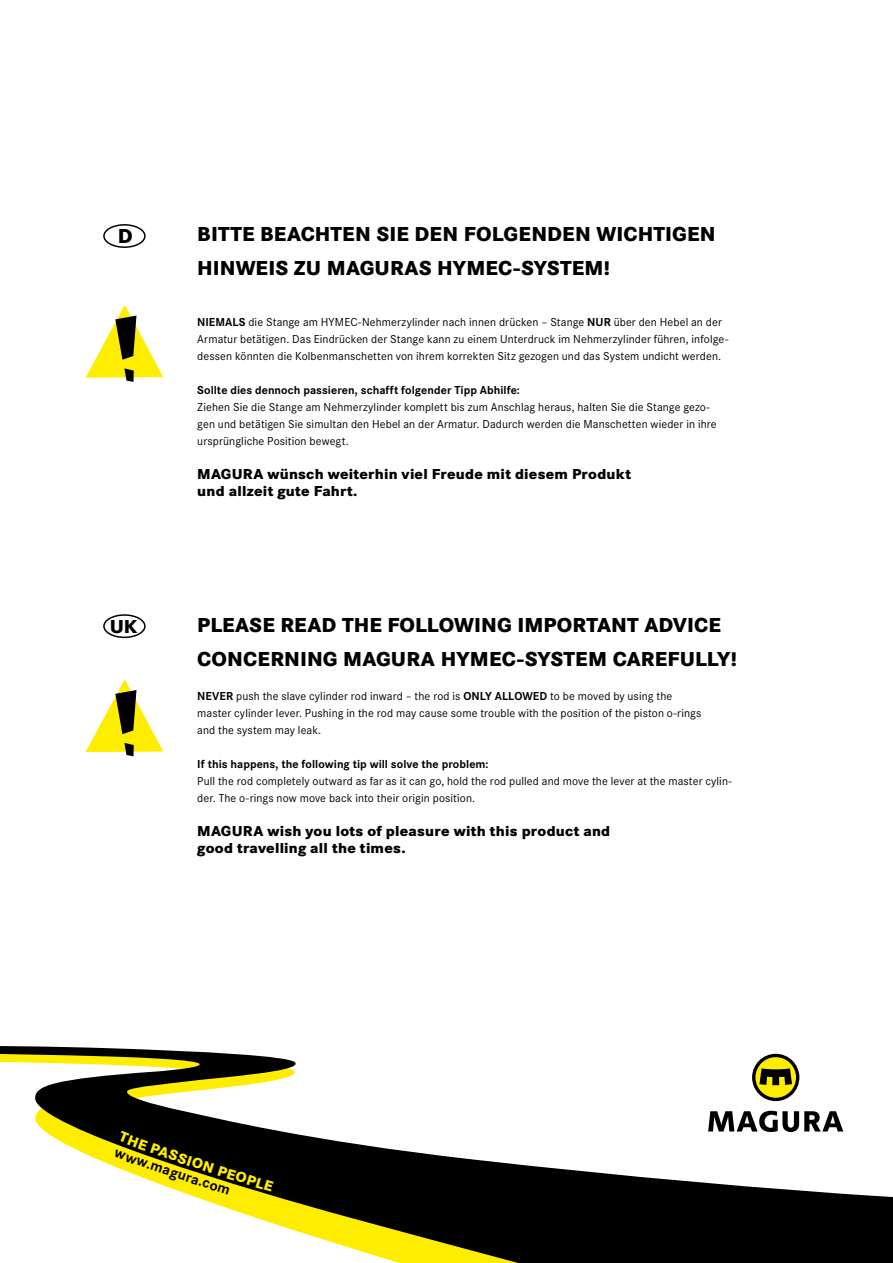
<style>
.page{position:relative;width:893px;height:1263px;background:#fff}
.page>*{position:absolute;margin:0;border:0;box-sizing:border-box;transform-origin:0 0}
.t1{font:800 21px "Corporate S";letter-spacing:.01em;color:#000}
.t2{font:800 19.5px "Corporate S";color:#000}
.t3{font:800 15px/17px "Corporate S";letter-spacing:.015em;color:#000}
.t4{font:700 15px "Corporate S";color:#000}
.t5{font:800 15px "Corporate S";color:#ffed00}
.t6{font:12px/17px "Corporate S";letter-spacing:.01em;color:#000}
.t7{font:700 12px "Corporate S";letter-spacing:.005em;color:#000}
.s1{font-weight:700}
</style>
<div class="page">
<div style="left:103px;top:224px;width:43px;height:24px;border:2px solid #000;border-radius:50%"></div>
<svg style="left:86px;top:679px;width:77px;height:77px"></svg>
<svg style="left:86px;top:305px;width:77px;height:77px"></svg>
<svg style="left:0;top:1046px;width:893px;height:217px"></svg>
<div style="left:103px;top:614px;width:43px;height:24px;border:2px solid #000;border-radius:50%"></div>
<svg style="left:114px;top:1131px;width:74px;height:33px;background:#3c3800"></svg>
<h1 class="t1" style="left:118px;top:224px;width:16px">D</h1>
<h2 class="t2" style="left:110px;top:615px;width:29px">UK</h2>
<h1 class="t1" style="left:197px;top:222px;width:26px">BITTE</h1>
<h1 class="t1" style="left:260px;top:222px;width:15px">BEA</h1>
<h1 class="t1" style="left:301px;top:222px;width:29px">CHTEN</h1>
<h1 class="t1" style="left:377px;top:222px;width:53px">SIE DEN</h1>
<h1 class="t1" style="left:464px;top:222px;width:70px">FOLGENDEN</h1>
<h1 class="t1" style="left:596px;top:222px;width:105px">WICHTIGEN</h1>
<h1 class="t1" style="left:197px;top:256px;width:70px">HINWEIS</h1>
<h1 class="t1" style="left:294px;top:256px;width:255px">ZU MAGU RAS HYMEC-SYSTEM</h1>
<h1 class="t1" style="left:604px;top:256px;width:8px">!</h1>
<p class="t6" style="left:197px;top:314px;width:532px"><span class="s1">Niemals</span> die Stange am HYMEC-Nehmerzylinder nach innen drücken – Stange <span class="s1">NUR</span> über den Hebel an der<br>Armatur betätigen. Das Eindrücken der Stange kann zu einem Unterdruck im Nehmerzylinder führen, infolge&shy;dessen könnten die Kolbenmanschetten von ihrem korrekten Sitz gezogen und das System undicht werden.</p>
<p class="t7" style="left:197px;top:383px;width:324px">Sollte dies dennoch passieren, schafft folgender Tipp Abhilfe:</p>
<p class="t6" style="left:197px;top:399px;width:521px">Ziehen Sie die Stange am Nehmerzylinder komplett bis zum Anschlag heraus, halten Sie die Stange gezo&shy;gen und betätigen Sie simultan den Hebel an der Armatur. Dadurch werden die Manschetten wieder in ihre ursprüngliche Position bewegt.</p>
<p class="t3" style="left:197px;top:466px;width:435px">MAGU RA WÜNSCH WEITERHIN VIEL FREUDE MIT DIESEM PRODUKT<br>UND ALLZEIT GUTE FAHRT.</p>
<h1 class="t1" style="left:197px;top:613px;width:27px">PLEASE</h1>
<h1 class="t1" style="left:280px;top:613px;width:15px">READ</h1>
<h1 class="t1" style="left:342px;top:613px;width:15px">THE</h1>
<h1 class="t1" style="left:387px;top:613px;width:27px">FOLLO</h1>
<h1 class="t1" style="left:454px;top:613px;width:78px">WING IMPORTANT</h1>
<h1 class="t1" style="left:644px;top:613px;width:76px">ADVICE</h1>
<h1 class="t1" style="left:197px;top:647px;width:74px">CONCERNIN</h1>
<h1 class="t1" style="left:323px;top:647px;width:217px">G MAGU RA HYMEC-SYSTEM</h1>
<h1 class="t1" style="left:613px;top:647px;width:29px">CARE</h1>
<h1 class="t1" style="left:668px;top:647px;width:71px">FULLY!</h1>
<p class="t6" style="left:197px;top:688px;width:506px"><span class="s1">Never</span> push the slave cylinder rod inward – the rod is <span class="s1">only allowed</span> to be moved by using the master cylinder lever. Pushing in the rod may cause some trouble with the position of the piston o-rings and the system may leak.</p>
<p class="t7" style="left:197px;top:757px;width:293px">If this happens, the following tip will solve the problem:</p>
<p class="t6" style="left:197px;top:773px;width:536px">Pull the rod completely outward as far as it can go, hold the rod pulled and move the lever at the master cylin&shy;der. The o-rings now move back into their origin position.</p>
<p class="t3" style="left:197px;top:823px;width:414px">MAGU RA WISH YOU LOTS OF PLEASURE WITH THIS PRODUCT AND<br>GOOD TRAVELLING ALL THE TIMES.</p>
<p class="t4" style="left:129px;top:1148px;width:50px;rotate:19deg">ww.ma</p>
<p class="t5" style="left:190px;top:1151px;width:52px;rotate:18deg">ION PE</p>
<p class="t4" style="left:173px;top:1163px;width:64px;rotate:18deg">gura.com</p>
<p class="t5" style="left:238px;top:1167px;width:40px;rotate:17deg">OPLE</p>
</div>
